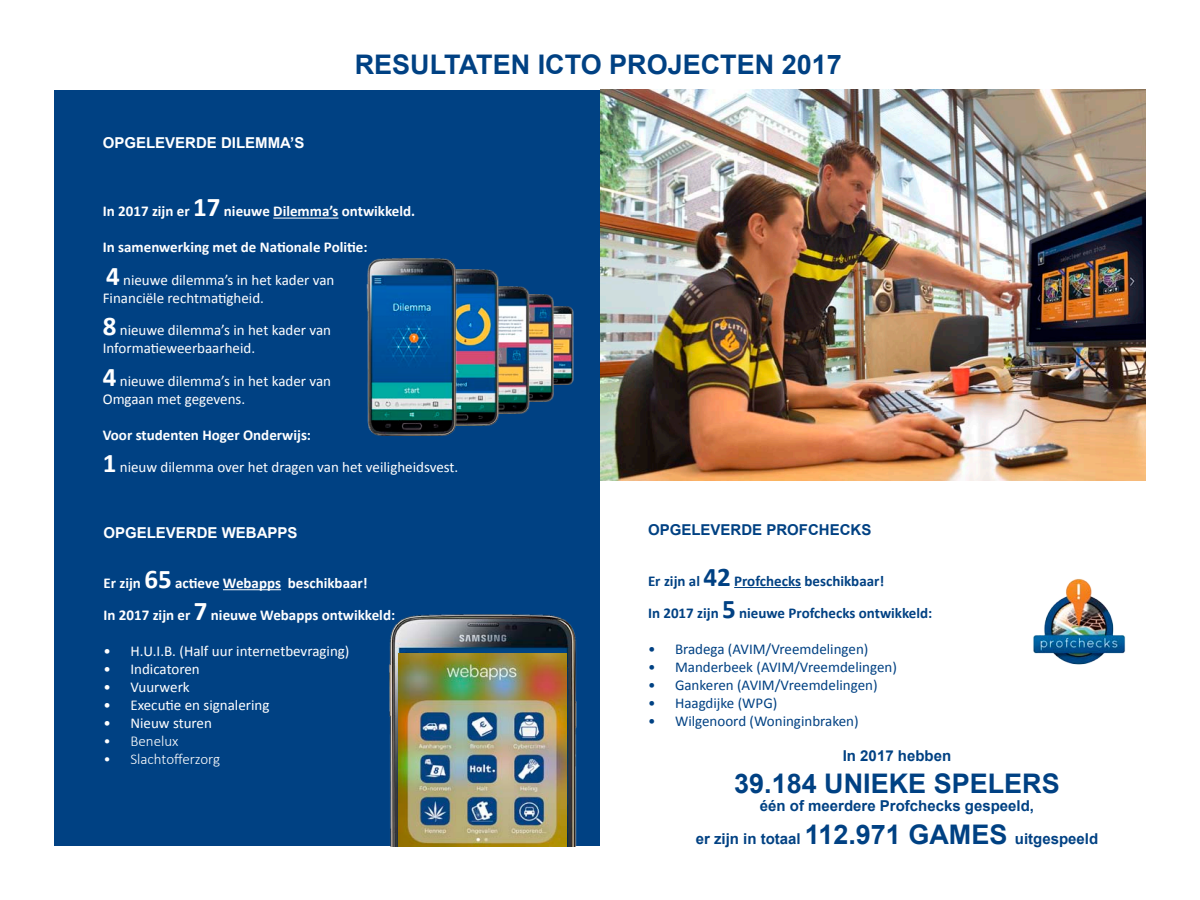
<style>
.page{position:relative;width:1200px;height:900px;background:#fff}
.page>*{position:absolute;margin:0;border:0;box-sizing:border-box;transform-origin:0 0}
.t1{font:700 27px "Arial";color:#004183}
.t2{font:15px/18px "Calibri";color:#fff}
.t3{font:700 15px/32.4px "Calibri";color:#fff}
.t4{font:15px "Calibri";color:#004183}
.t5{font:700 15px/32.4px "Arial";color:#004183;text-align:center}
.t6{font:700 15px/32.4px "Calibri";color:#004183}
.t7{font:700 15px "Arial";color:#fff}
.t8{font:300 15px "Calibri";color:#fff}
.s1{font-size:27px}
.s2{font-weight:400}
.s3{font-weight:700;font-size:27px}
.s4{font-weight:700}
</style>
<div class="page">
<div style="left:54px;top:90px;width:546px;height:756px;background:#004183"></div>
<hr style="left:223px;top:589px;width:58px;height:1px;background:#fff">
<hr style="left:734px;top:587px;width:67px;height:1px;background:#004183">
<img style="left:600px;top:90px;width:546px;height:390px">
<img style="left:1033px;top:579px;width:93px;height:86px">
<hr style="left:273px;top:218px;width:65px;height:1px;background:#fff">
<img style="left:556px;top:307px;width:18px;height:78px">
<img style="left:532px;top:294px;width:24px;height:108px">
<img style="left:502px;top:286px;width:30px;height:128px">
<img style="left:459px;top:269px;width:43px;height:157px">
<img style="left:366px;top:258px;width:93px;height:177px">
<img style="left:389px;top:615px;width:188px;height:231px">
<img style="left:399px;top:653px;width:167px;height:193px">
<p class="t7" style="left:103px;top:133px;width:203px">OPGELEVERDE DILEMMA’S</p>
<p class="t1" style="left:355px;top:46px;width:489px">RESULTATEN ICTO PROJECTEN 2017</p>
<p class="t3" style="left:103px;top:195px;width:314px">In 2017 zijn er <span class="s1">17</span> nieuwe Dilemma’s ontwikkeld.</p>
<p class="t3" style="left:103px;top:231px;width:266px">In samenwerking met de Nationale Politie:<br><span class="s1">4</span> <span class="s2">nieuwe dilemma’s in het kader van</span></p>
<p class="t2" style="left:103px;top:289px;width:163px">Financiële rechtmatigheid.</p>
<p class="t2" style="left:103px;top:321px;width:230px"><span class="s3">8</span> nieuwe dilemma’s in het kader van<br>Informatieweerbaarheid.</p>
<p class="t2" style="left:103px;top:372px;width:230px"><span class="s3">4</span> nieuwe dilemma’s in het kader van<br>Omgaan met gegevens.</p>
<p class="t2" style="left:103px;top:418px;width:357px;line-height:32.4px"><span class="s4">Voor studenten Hoger Onderwijs:<br></span><span class="s3">1</span> nieuw dilemma over het dragen van het veiligheidsvest.</p>
<p class="t7" style="left:103px;top:522px;width:196px">OPGELEVERDE WEBAPPS</p>
<p class="t3" style="left:103px;top:567px;width:266px">Er zijn <span class="s1">65</span> actieve Webapps beschikbaar!</p>
<p class="t3" style="left:103px;top:599px;width:293px">In 2017 zijn er <span class="s1">7</span> nieuwe Webapps ontwikkeld:</p>
<p class="t2" style="left:103px;top:643px;width:248px">• H.U.I.B. (Half uur internetbevraging)</p>
<p class="t2" style="left:103px;top:661px;width:98px">• Indicatoren</p>
<p class="t2" style="left:103px;top:679px;width:88px">• Vuurwerk</p>
<p class="t2" style="left:103px;top:697px;width:168px">• Executie en signalering</p>
<p class="t2" style="left:103px;top:715px;width:110px">• Nieuw sturen</p>
<p class="t8" style="left:103px;top:732px;width:77px">• Benelux</p>
<p class="t8" style="left:103px;top:750px;width:118px">• Slachtofferzorg</p>
<p class="t5" style="left:648px;top:514px;width:225px">OPGELEVERDE PROFCHECKS</p>
<p class="t6" style="left:648px;top:565px;width:286px">Er zijn al <span class="s1">42</span> Profchecks beschikbaar!<br>In 2017 zijn <span class="s1">5</span> nieuwe Profchecks ontwikkeld:</p>
<p class="t4" style="left:648px;top:640px;width:222px">• Bradega (AVIM/Vreemdelingen)</p>
<p class="t4" style="left:648px;top:658px;width:250px">• Manderbeek (AVIM/Vreemdelingen)</p>
<p class="t4" style="left:648px;top:676px;width:231px">• Gankeren (AVIM/Vreemdelingen)</p>
<p class="t4" style="left:648px;top:694px;width:131px">• Haagdijke (WPG)</p>
<p class="t4" style="left:648px;top:712px;width:212px">• Wilgenoord (Woninginbraken)</p>
<p class="t5" style="left:843px;top:740px;width:110px">In 2017 hebben</p>
<p class="t1" style="left:734px;top:766px;width:327px">39.184 UNIEKE SPELERS</p>
<p class="t5" style="left:696px;top:790px;width:404px">één of meerdere Profchecks gespeeld,<br>er zijn in totaal <span class="s1">112.971 GAMES</span> uitgespeeld</p>
</div>
